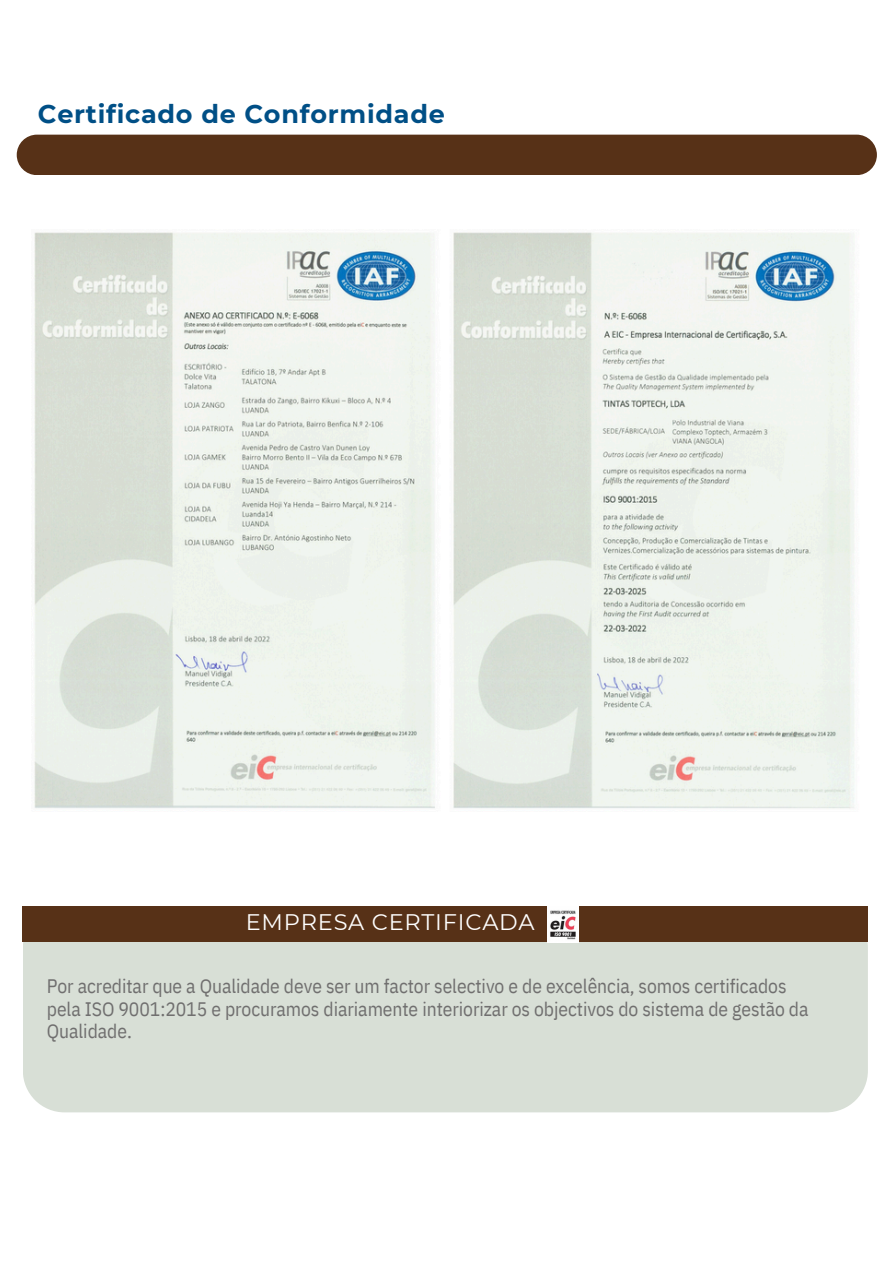
<style>
.page{position:relative;width:894px;height:1264px;background:#fff}
.page>*{position:absolute;margin:0;border:0;box-sizing:border-box;transform-origin:0 0}
.t1{font:700 25.5px "Montserrat";letter-spacing:.03em;color:#004f86}
.t2{font:22.5px "Montserrat";letter-spacing:.035em;color:#fff}
.t3{font:19.5px/22.5px "IBM Plex Sans Cond";letter-spacing:-.005em;color:#706f6f}
</style>
<div class="page">
<div style="left:17px;top:135px;width:859px;height:40px;background:#573117;border-radius:20px"></div>
<img style="left:34px;top:232px;width:820px;height:577px">
<div style="left:23px;top:942px;width:844px;height:170px;background:#d8dfd6"></div>
<div style="left:22px;top:906px;width:845px;height:36px;background:#573117"></div>
<img style="left:547px;top:906px;width:31px;height:36px">
<p class="t1" style="left:38px;top:99px;width:408px">Certificado de Conformidade</p>
<h2 class="t2" style="left:246px;top:908px;width:290px">EMPRESA CERTIFICADA</h2>
<h3 class="t3" style="left:47px;top:974px;width:762px">Por acreditar que a Qualidade deve ser um factor selectivo e de excelência, somos certificados pela ISO 9001:2015 e procuramos diariamente interiorizar os objectivos do sistema de gestão da<br>Qualidade.</h3>
</div>
